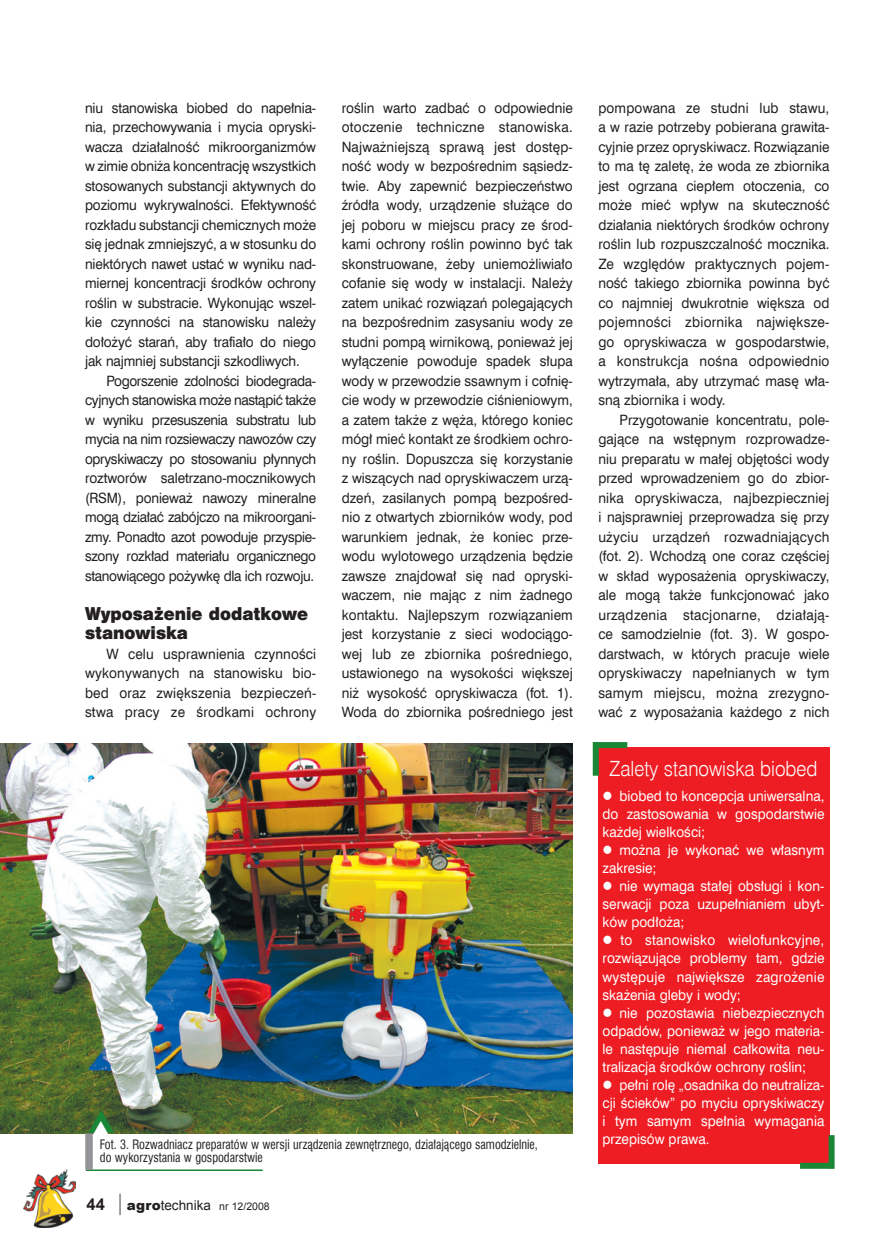
<style>
.page{position:relative;width:872px;height:1255px;background:#fff}
.page>*{position:absolute;margin:0;border:0;box-sizing:border-box;transform-origin:0 0}
.t1{font:21px "Swis 721 Lt EU";color:#fff;scale:.9 1}
.t2{font:16.5px/19.5px "Swis 721 Blk 2 EU";color:#231f20}
.t3{font:700 16.5px "Arial";color:#231f20}
.t4{font:14.25px/19.5px "Swis 721 EU";color:#231f20;text-align:justify;scale:.95 1}
.t5{font:14.25px/18px "Swis 721 EU";color:#fff;text-align:justify;scale:.95 1}
.t6{font:12.75px/13.5px "Swis 721 Cn EU";color:#231f20;scale:.95 1}
.t7{font:10.5px "Arial";color:#231f20}
.s1{font-weight:900;font-size:13.5px}
.s2{font-size:13.5px}
</style>
<div class="page">
<hr style="left:119px;top:1193px;width:2px;height:22px;background:#808285">
<img style="left:24px;top:1169px;width:51px;height:58px">
<div style="left:598px;top:747px;width:231px;height:416px;background:#ee1d23"></div>
<img style="left:0;top:743px;width:573px;height:390px">
<hr style="left:86px;top:1169px;width:177px;height:1px;background:#198736">
<div style="left:85px;top:1133px;width:8px;height:36px;background:#939598"></div>
<div style="left:598px;top:742px;width:29px;height:6px;background:#198736"></div>
<div style="left:593px;top:742px;width:6px;height:33px;background:#198736"></div>
<div style="left:800px;top:1162px;width:29px;height:6px;background:#198736"></div>
<div style="left:828px;top:1135px;width:6px;height:33px;background:#198736"></div>
<svg style="left:88px;top:1109px;width:26px;height:26px"></svg>
<p class="t4" style="left:85px;top:98px;width:245px">niu stanowiska biobed do napełnia&shy;nia, przechowywania i mycia opryski&shy;wacza działalność mikroorganizmów w zimie obniża koncentrację wszystkich stosowanych substancji aktywnych do poziomu wykrywalności. Efektywność rozkładu substancji chemicznych może się jednak zmniejszyć, a w stosunku do niektórych nawet ustać w wyniku nad&shy;miernej koncentracji środków ochrony roślin w substracie. Wykonując wszel&shy;kie czynności na stanowisku należy dołożyć starań, aby trafiało do niego jak najmniej substancji szkodliwych.</p>
<p class="t4" style="left:85px;top:371px;width:245px;text-indent:21px">Pogorszenie zdolności biodegrada&shy;cyjnych stanowiska może nastąpić także w wyniku przesuszenia substratu lub mycia na nim rozsiewaczy nawozów czy opryskiwaczy po stosowaniu płynnych roztworów saletrzano-mocznikowych (RSM), ponieważ nawozy mineralne mogą działać zabójczo na mikroorgani&shy;zmy. Ponadto azot powoduje przyspie&shy;szony rozkład materiału organicznego stanowiącego pożywkę dla ich rozwoju.</p>
<p class="t2" style="left:85px;top:605px;width:224px">Wyposażenie dodatkowe stanowiska</p>
<p class="t4" style="left:85px;top:644px;width:245px;text-indent:21px">W celu usprawnienia czynności wykonywanych na stanowisku bio&shy;bed oraz zwiększenia bezpieczeń&shy;stwa pracy ze środkami ochrony</p>
<p class="t4" style="left:342px;top:98px;width:245px">roślin warto zadbać o odpowiednie otoczenie techniczne stanowiska.<br>Najważniejszą sprawą jest dostęp&shy;ność wody w bezpośrednim sąsiedz&shy;twie. Aby zapewnić bezpieczeństwo źródła wody, urządzenie służące do jej poboru w miejscu pracy ze środ&shy;kami ochrony roślin powinno być tak skonstruowane, żeby uniemożliwiało cofanie się wody w instalacji. Należy zatem unikać rozwiązań polegających na bezpośrednim zasysaniu wody ze studni pompą wirnikową, ponieważ jej wyłączenie powoduje spadek słupa wody w przewodzie ssawnym i cofnię&shy;cie wody w przewodzie ciśnieniowym, a zatem także z węża, którego koniec mógł mieć kontakt ze środkiem ochro&shy;ny roślin. Dopuszcza się korzystanie z wiszących nad opryskiwaczem urzą&shy;dzeń, zasilanych pompą bezpośred&shy;nio z otwartych zbiorników wody, pod warunkiem jednak, że koniec prze&shy;wodu wylotowego urządzenia będzie zawsze znajdował się nad opryski&shy;waczem, nie mając z nim żadnego kontaktu. Najlepszym rozwiązaniem jest korzystanie z sieci wodociągo&shy;wej lub ze zbiornika pośredniego, ustawionego na wysokości większej niż wysokość opryskiwacza (fot. 1).<br>Woda do zbiornika pośredniego jest</p>
<p class="t6" style="left:100px;top:1137px;width:462px">Fot. 3. Rozwadniacz preparatów w wersji urządzenia zewnętrznego, działającego samodzielnie, do wykorzystania w gospodarstwie</p>
<p class="t3" style="left:87px;top:1192px;width:20px">44</p>
<p class="t7" style="left:127px;top:1198px;width:144px"><span class="s1">agro</span><span class="s2">technika</span> nr 12/2008</p>
<p class="t4" style="left:598px;top:98px;width:245px">pompowana ze studni lub stawu, a w razie potrzeby pobierana grawita&shy;cyjnie przez opryskiwacz. Rozwiązanie to ma tę zaletę, że woda ze zbiornika jest ogrzana ciepłem otoczenia, co może mieć wpływ na skuteczność działania niektórych środków ochrony roślin lub rozpuszczalność mocznika.<br>Ze względów praktycznych pojem&shy;ność takiego zbiornika powinna być co najmniej dwukrotnie większa od pojemności zbiornika największe&shy;go opryskiwacza w gospodarstwie, a konstrukcja nośna odpowiednio wytrzymała, aby utrzymać masę wła&shy;sną zbiornika i wody.</p>
<p class="t4" style="left:598px;top:410px;width:245px;text-indent:21px">Przygotowanie koncentratu, pole&shy;gające na wstępnym rozprowadze&shy;niu preparatu w małej objętości wody przed wprowadzeniem go do zbior&shy;nika opryskiwacza, najbezpieczniej i najsprawniej przeprowadza się przy użyciu urządzeń rozwadniających (fot. 2). Wchodzą one coraz częściej w skład wyposażenia opryskiwaczy, ale mogą także funkcjonować jako urządzenia stacjonarne, działają&shy;ce samodzielnie (fot. 3). W gospo&shy;darstwach, w których pracuje wiele opryskiwaczy napełnianych w tym samym miejscu, można zrezygno&shy;wać z wyposażania każdego z nich</p>
<h1 class="t1" style="left:609px;top:755px;width:232px">Zalety stanowiska biobed</h1>
<p class="t5" style="left:602px;top:787px;width:235px">● biobed to koncepcja uniwersalna, do zastosowania w gospodarstwie każdej wielkości;</p>
<p class="t5" style="left:602px;top:841px;width:235px">● można je wykonać we własnym zakresie;</p>
<p class="t5" style="left:602px;top:877px;width:235px">● nie wymaga stałej obsługi i kon&shy;serwacji poza uzupełnianiem ubyt&shy;ków podłoża;</p>
<p class="t5" style="left:602px;top:931px;width:235px">● to stanowisko wielofunkcyjne, rozwiązujące problemy tam, gdzie występuje największe zagrożenie skażenia gleby i wody;</p>
<p class="t5" style="left:602px;top:1003px;width:235px">● nie pozostawia niebezpiecznych odpadów, ponieważ w jego materia&shy;le następuje niemal całkowita neu&shy;tralizacja środków ochrony roślin;</p>
<p class="t5" style="left:602px;top:1075px;width:235px">● pełni rolę „osadnika do neutraliza&shy;cji ścieków” po myciu opryskiwaczy i tym samym spełnia wymagania przepisów prawa.</p>
</div>
